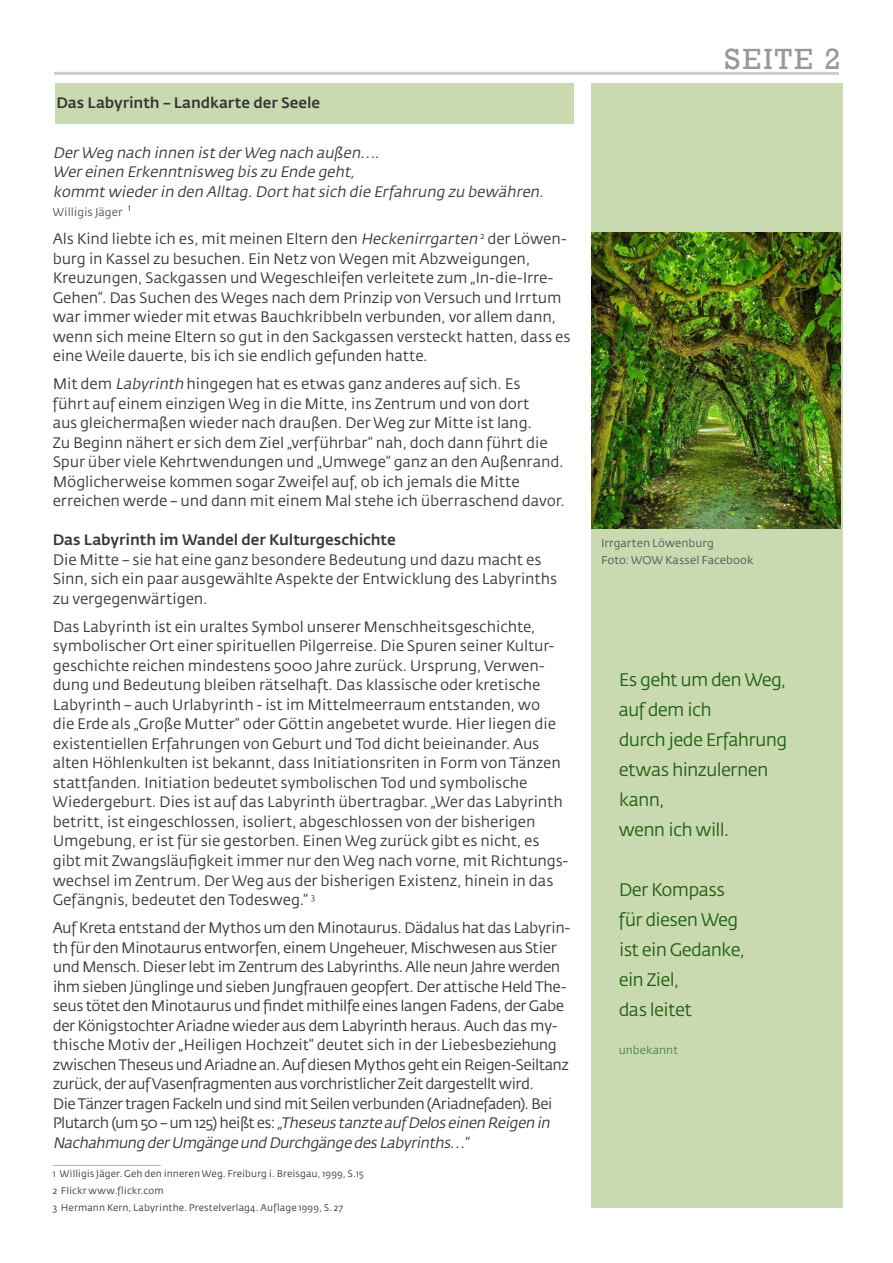
<style>
.page{position:relative;width:893px;height:1263px;background:#fff}
.page>*{position:absolute;margin:0;border:0;box-sizing:border-box;transform-origin:0 0}
.Datum{font:30px "Rockwell";letter-spacing:.07em;color:#98989c}
.Spruch{font:18px/30px "Fedra Sans";letter-spacing:-.04em;color:#205f11}
.Fliess{font:15px/19.5px "Fedra Sans";letter-spacing:-.015em;color:#373437}
.Fliess-2{font:15px/19.5px "Fedra Sans";letter-spacing:-.035em;color:#373437}
.Fliess-3{font:italic 15px "Fedra Sans";color:#373437}
.Fliess-4{font:500 15px "Fedra Sans";letter-spacing:-.005em;color:#373437}
.Ü_Fliess{font:500 15px "Fedra Sans";letter-spacing:-.005em;color:#373437}
.Fliess-5{font:11.25px/16.5px "Fedra Sans";letter-spacing:.005em;color:#504f53}
.Spruch-2{font:11.25px "Fedra Sans";color:#4d7f41}
.Fliess-6{font:9.6px "Fedra Sans";letter-spacing:.01em;color:#373437}
.s1{font-style:italic}
</style>
<div class="page">
<hr style="left:54px;top:72px;width:785px;height:3px;background:#000">
<div style="left:591px;top:83px;width:251px;height:1124px;background:#c9dab0"></div>
<div style="left:55px;top:83px;width:519px;height:41px;background:#c9dab0"></div>
<hr style="left:53px;top:1165px;width:108px;height:1px;background:#aeafb2">
<img style="left:591px;top:233px;width:250px;height:295px">
<p class="Ü_Fliess" style="left:56px;top:94px;width:265px">Das Labyrinth – Landkarte der Seele</p>
<p class="Fliess-3" style="left:53px;top:145px;width:331px">Der Weg nach innen ist der Weg nach außen….</p>
<p class="Fliess-3" style="left:53px;top:164px;width:306px">Wer einen Erkenntnisweg bis zu Ende geht,</p>
<p class="Fliess-3" style="left:53px;top:184px;width:495px">kommt wieder in den Alltag.Dort hat sich die Erfahrung zu bewähren.</p>
<p class="Fliess-5" style="left:53px;top:205px;width:71px">Willigis Jäger</p>
<p class="Fliess-6" style="left:128px;top:202px;width:5px">1</p>
<p class="Fliess" style="left:53px;top:230px;width:519px">Als Kind liebte ich es, mit meinen Eltern den <span class="s1">Heckenirrgarten</span><sup>2</sup> der Löwen&shy;burg in Kassel zu besuchen. Ein Netz von Wegen mit Abzweigungen, Kreuzungen, Sackgassen und Wegeschleifen verleitete zum „In-die-Irre-Gehen“. Das Suchen des Weges nach dem Prinzip von Versuch und Irrtum war immer wieder mit etwas Bauchkribbeln verbunden, vor allem dann, wenn sich meine Eltern so gut in den Sackgassen versteckt hatten, dass es eine Weile dauerte, bis ich sie endlich gefunden hatte.</p>
<p class="Fliess" style="left:53px;top:375px;width:514px">Mit dem <span class="s1">Labyrinth</span> hingegen hat es etwas ganz anderes auf sich. Es<br>führt auf einem einzigen Weg in die Mitte, ins Zentrum und von dort<br>aus gleichermaßen wieder nach draußen. Der Weg zur Mitte ist lang.<br>Zu Beginn nähert er sich dem Ziel „verführbar“ nah, doch dann führt die Spur über viele Kehrtwendungen und „Umwege“ ganz an den Außenrand.<br>Möglicherweise kommen sogar Zweifel auf, ob ich jemals die Mitte erreichen werde – und dann mit einem Mal stehe ich überraschend davor.</p>
<p class="Fliess-4" style="left:53px;top:532px;width:345px">Das Labyrinth im Wandel der Kulturgeschichte</p>
<p class="Fliess" style="left:53px;top:550px;width:506px">Die Mitte – sie hat eine ganz besondere Bedeutung und dazu macht es<br>Sinn, sich ein paar ausgewählte Aspekte der Entwicklung des Labyrinths zu vergegenwärtigen.</p>
<p class="Fliess" style="left:53px;top:617px;width:517px">Das Labyrinth ist ein uraltes Symbol unserer Menschheitsgeschichte, symbolischer Ort einer spirituellen Pilgerreise. Die Spuren seiner Kultur&shy;geschichte reichen mindestens 5000 Jahre zurück. Ursprung, Verwen&shy;dung und Bedeutung bleiben rätselhaft. Das klassische oder kretische Labyrinth – auch Urlabyrinth - ist im Mittelmeerraum entstanden, wo<br>die Erde als „Große Mutter“ oder Göttin angebetet wurde. Hier liegen die existentiellen Erfahrungen von Geburt und Tod dicht beieinander. Aus alten Höhlenkulten ist bekannt, dass Initiationsriten in Form von Tänzen stattfanden. Initiation bedeutet symbolischen Tod und symbolische Wiedergeburt. Dies ist auf das Labyrinth übertragbar. „Wer das Labyrinth betritt, ist eingeschlossen, isoliert, abgeschlossen von der bisherigen Umgebung, er ist für sie gestorben. Einen Weg zurück gibt es nicht, es gibt mit Zwangsläufigkeit immer nur den Weg nach vorne, mit Richtungs&shy;wechsel im Zentrum. Der Weg aus der bisherigen Existenz, hinein in das Gefängnis, bedeutet den Todesweg.“ <sup>3</sup></p>
<p class="Fliess-2" style="left:53px;top:918px;width:519px">Auf Kreta entstand der Mythos um den Minotaurus. Dädalus hat das Labyrin&shy;th für den Minotaurus entworfen, einem Ungeheuer, Mischwesen aus Stier und Mensch. Dieser lebt im Zentrum des Labyrinths. Alle neun Jahre werden ihm sieben Jünglinge und sieben Jungfrauen geopfert. Der attische Held The&shy;seus tötet den Minotaurus und findet mithilfe eines langen Fadens, der Gabe der Königstochter Ariadne wieder aus dem Labyrinth heraus. Auch das my&shy;thische Motiv der „Heiligen Hochzeit“ deutet sich in der Liebesbeziehung zwischen Theseus und Ariadne an. Auf diesen Mythos geht ein Reigen-Seiltanz zurück, der auf Vasenfragmenten aus vorchristlicher Zeit dargestellt wird.<br>Die Tänzer tragen Fackeln und sind mit Seilen verbunden (Ariadnefaden). Bei<br>P l u t a rc h (u m 5 0 – u m 1 2 5) h e i ßt e s : <span class="s1">„Theseustanzte auf Deloseinen Reigen in Nachahmung derUmgänge und Durchgänge desLabyrinths…“</span></p>
<p class="Fliess-6" style="left:53px;top:1168px;width:313px">1 Willigis Jäger. Geh den inneren Weg. Freiburg i. Breisgau, 1999, S.15</p>
<p class="Fliess-6" style="left:53px;top:1185px;width:112px">2 Flickr www.flickr.com</p>
<p class="Fliess-6" style="left:53px;top:1202px;width:292px">3 Hermann Kern, Labyrinthe. Prestelverlag4. Auflage 1999, S. 27</p>
<p class="Datum" style="left:724px;top:42px;width:118px">SEITE 2</p>
<p class="Fliess-5" style="left:601px;top:535px;width:154px">Irrgarten Löwenburg<br>Foto: WOW Kassel Facebook</p>
<p class="Spruch" style="left:619px;top:665px;width:170px">Es geht um den Weg, auf dem ich<br>durch jede Erfahrung etwas hinzulernen kann,<br>wenn ich will.</p>
<p class="Spruch" style="left:619px;top:875px;width:128px">Der Kompass für diesen Weg ist ein Gedanke, ein Ziel,<br>das leitet</p>
<p class="Spruch-2" style="left:619px;top:1044px;width:61px">unbekannt</p>
</div>
